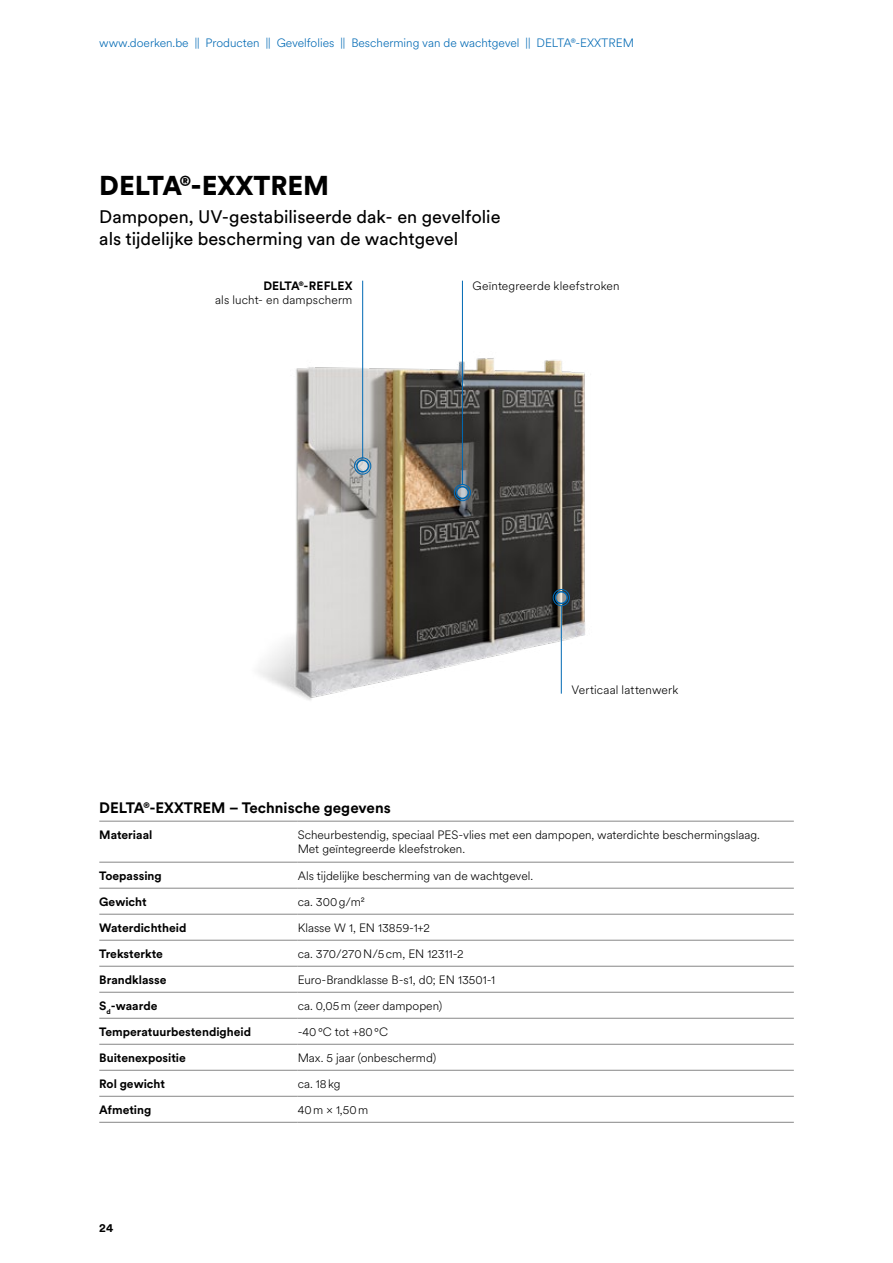
<style>
.page{position:relative;width:893px;height:1263px;background:#fff}
.page>*{position:absolute;margin:0;border:0;box-sizing:border-box;transform-origin:0 0}
.t1{font:900 27px "Circular XX";color:#000}
.t2{font:18px/21.6px "Circular XX";color:#000}
.t3{font:700 15px "Circular XX";color:#000}
.t4{font:300 12px/14.4px "Circular XX";color:#000}
.t5{font:700 12px "Circular XX";color:#000}
.t6{font:300 12px "Circular XX";color:#0069b4}
</style>
<div class="page">
<hr style="left:892px;top:0;width:1px;height:146px;background:#000">
<img style="left:258px;top:325px;width:327px;height:375px">
<hr style="left:99px;top:821px;width:199px;height:1px;background:#878787">
<hr style="left:298px;top:821px;width:496px;height:1px;background:#878787">
<hr style="left:99px;top:862px;width:199px;height:1px;background:#878787">
<hr style="left:298px;top:862px;width:496px;height:1px;background:#878787">
<hr style="left:99px;top:888px;width:199px;height:1px;background:#878787">
<hr style="left:298px;top:888px;width:496px;height:1px;background:#878787">
<hr style="left:99px;top:914px;width:199px;height:1px;background:#878787">
<hr style="left:298px;top:914px;width:496px;height:1px;background:#878787">
<hr style="left:99px;top:940px;width:199px;height:1px;background:#878787">
<hr style="left:298px;top:940px;width:496px;height:1px;background:#878787">
<hr style="left:99px;top:966px;width:199px;height:1px;background:#878787">
<hr style="left:298px;top:966px;width:496px;height:1px;background:#878787">
<hr style="left:99px;top:992px;width:199px;height:1px;background:#878787">
<hr style="left:298px;top:992px;width:496px;height:1px;background:#878787">
<hr style="left:99px;top:1018px;width:199px;height:1px;background:#878787">
<hr style="left:298px;top:1018px;width:496px;height:1px;background:#878787">
<hr style="left:99px;top:1044px;width:199px;height:1px;background:#878787">
<hr style="left:298px;top:1044px;width:496px;height:1px;background:#878787">
<hr style="left:99px;top:1070px;width:199px;height:1px;background:#878787">
<hr style="left:298px;top:1070px;width:496px;height:1px;background:#878787">
<hr style="left:99px;top:1096px;width:199px;height:1px;background:#878787">
<hr style="left:298px;top:1096px;width:496px;height:1px;background:#878787">
<hr style="left:99px;top:1122px;width:199px;height:1px;background:#878787">
<hr style="left:298px;top:1122px;width:496px;height:1px;background:#878787">
<hr style="left:362px;top:281px;width:1px;height:177px;background:#0069b4">
<div style="left:354px;top:457px;width:17px;height:17px;border:1px solid #0069b4;border-radius:50%"></div>
<svg style="left:357px;top:460px;width:11px;height:12px"></svg>
<div style="left:356px;top:459px;width:13px;height:14px;border:2px solid #0069b4;border-radius:50%"></div>
<hr style="left:462px;top:281px;width:1px;height:204px;background:#0069b4">
<div style="left:454px;top:484px;width:17px;height:17px;border:1px solid #0069b4;border-radius:50%"></div>
<svg style="left:457px;top:487px;width:11px;height:11px"></svg>
<div style="left:456px;top:486px;width:13px;height:13px;border:2px solid #0069b4;border-radius:50%"></div>
<hr style="left:561px;top:605px;width:1px;height:89px;background:#0069b4">
<div style="left:553px;top:589px;width:17px;height:17px;border:1px solid #0069b4;border-radius:50%"></div>
<svg style="left:555px;top:592px;width:12px;height:11px"></svg>
<div style="left:555px;top:591px;width:13px;height:13px;border:2px solid #0069b4;border-radius:50%"></div>
<p class="t6" style="left:99px;top:35px;width:536px">www.doerken.be || Producten || Gevelfolies || Bescherming van de wachtgevel || DELTA®-EXXTREM</p>
<h1 class="t1" style="left:99px;top:166px;width:231px">DELTA®-EXXTREM</h1>
<h2 class="t2" style="left:99px;top:205px;width:403px">Dampopen, UV-gestabiliseerde dak- en gevelfolie als tijdelijke bescherming van de wachtgevel</h2>
<p class="t5" style="left:264px;top:277px;width:90px">DELTA®-REFLEX</p>
<p class="t4" style="left:215px;top:292px;width:139px">als lucht- en dampscherm</p>
<p class="t4" style="left:473px;top:278px;width:148px">Geïntegreerde kleefstroken</p>
<p class="t4" style="left:571px;top:682px;width:108px">Verticaal lattenwerk</p>
<p class="t3" style="left:99px;top:797px;width:293px">DELTA®-EXXTREM – Technische gegevens</p>
<p class="t5" style="left:99px;top:826px;width:55px">Materiaal</p>
<p class="t4" style="left:298px;top:827px;width:464px">Scheurbestendig, speciaal PES-vlies met een dampopen, waterdichte beschermingslaag.<br>Met geïntegreerde kleefstroken.</p>
<p class="t5" style="left:99px;top:867px;width:64px">Toepassing</p>
<p class="t4" style="left:298px;top:868px;width:237px">Als tijdelijke bescherming van de wachtgevel.</p>
<p class="t5" style="left:99px;top:893px;width:49px">Gewicht</p>
<p class="t4" style="left:298px;top:894px;width:69px">ca. 300g/m²</p>
<p class="t5" style="left:99px;top:919px;width:89px">Waterdichtheid</p>
<p class="t4" style="left:298px;top:920px;width:134px">Klasse W 1, EN 13859-1+2</p>
<p class="t5" style="left:99px;top:945px;width:65px">Treksterkte</p>
<p class="t4" style="left:298px;top:946px;width:167px">ca. 370/270N/5cm, EN 12311-2</p>
<p class="t5" style="left:99px;top:971px;width:69px">Brandklasse</p>
<p class="t4" style="left:298px;top:972px;width:199px">Euro-Brandklasse B-s1, d0; EN 13501-1</p>
<p class="t5" style="left:99px;top:997px;width:60px">S<sub>d</sub>-waarde</p>
<p class="t4" style="left:298px;top:998px;width:146px">ca. 0,05m (zeer dampopen)</p>
<p class="t5" style="left:99px;top:1023px;width:153px">Temperatuurbestendigheid</p>
<p class="t4" style="left:298px;top:1024px;width:92px">-40°C tot +80°C</p>
<p class="t5" style="left:99px;top:1049px;width:88px">Buitenexpositie</p>
<p class="t4" style="left:298px;top:1050px;width:140px">Max. 5 jaar (onbeschermd)</p>
<p class="t5" style="left:99px;top:1075px;width:67px">Rol gewicht</p>
<p class="t4" style="left:298px;top:1076px;width:44px">ca. 18kg</p>
<p class="t5" style="left:99px;top:1101px;width:54px">Afmeting</p>
<p class="t4" style="left:298px;top:1102px;width:72px">40m × 1,50m</p>
<p class="t5" style="left:99px;top:1219px;width:16px">24</p>
</div>
